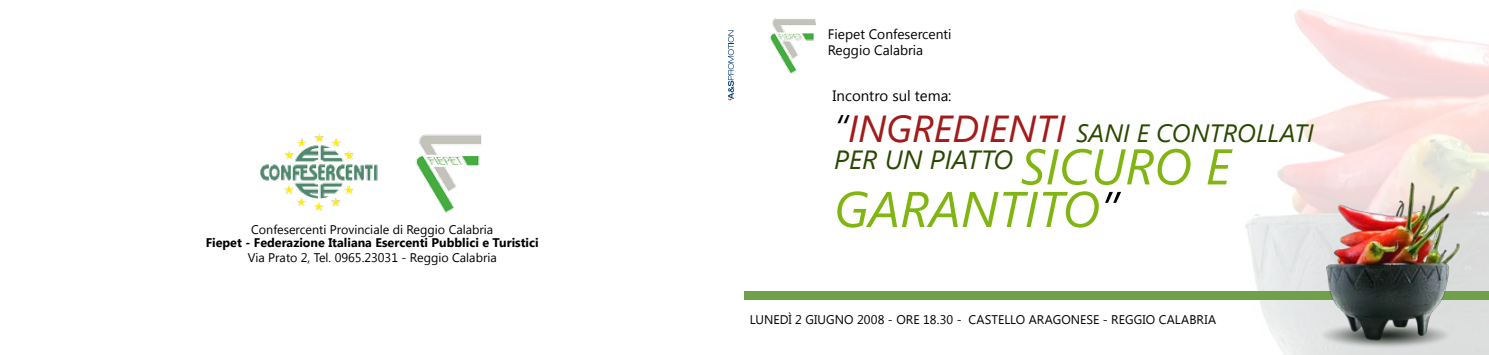
<style>
.page{position:relative;width:1489px;height:355px;background:#fff}
.page>*{position:absolute;margin:0;border:0;box-sizing:border-box;transform-origin:0 0}
.t1{font:italic 50px "Segoe UI";color:#81b512}
.t2{font:italic 26.25px "Segoe UI";color:#294901}
.t3{font:italic 25px "Segoe UI";color:#294901}
.t4{font:15px "Segoe UI";color:#000}
.t5{font:13.75px/16.5px "Segoe UI";color:#000}
.t6{font:12.5px "Segoe UI";color:#000}
.t7{font:700 12.5px "Segoe UI";color:#000}
.s1{font-size:37.5px;color:#000}
.s2{font-size:37.5px;color:#a21a19}
.s3{font-size:50px;color:#81b512}
.s4{color:#000}
</style>
<div class="page">
<img style="left:1104px;top:9px;width:384px;height:345px">
<div style="left:744px;top:291px;width:744px;height:8px;background:#70a04a"></div>
<img style="left:1291px;top:174px;width:197px;height:180px">
<img style="left:769px;top:18px;width:47px;height:56px">
<img style="left:416px;top:134px;width:66px;height:79px">
<img style="left:260px;top:133px;width:118px;height:78px">
<svg style="left:728px;top:30px;width:5px;height:70px"></svg>
<p class="t6" style="left:251px;top:220px;width:243px">Confesercenti Provinciale di Reggio Calabria</p>
<p class="t7" style="left:206px;top:234px;width:334px">Fiepet - Federazione Italiana Esercenti Pubblici e Turistici</p>
<p class="t6" style="left:248px;top:249px;width:250px">Via Prato 2, Tel. 0965.23031 - Reggio Calabria</p>
<p class="t5" style="left:827px;top:25px;width:125px">Fiepet Confesercenti<br>Reggio Calabria</p>
<p class="t4" style="left:832px;top:85px;width:120px">Incontro sul tema:</p>
<h3 class="t3" style="left:834px;top:115px;width:480px"><span class="s1">“</span><span class="s2">INGREDIENTI</span> SANI E CONTROLLATI</h3>
<h2 class="t2" style="left:834px;top:142px;width:398px">PER UN PIATTO <span class="s3">SICURO E</span></h2>
<h1 class="t1" style="left:834px;top:174px;width:286px">GARANTITO<span class="s4">”</span></h1>
<p class="t6" style="left:749px;top:311px;width:468px">Lunedì 2 Giugno 2008 - ore 18.30 - Castello Aragonese - Reggio Calabria</p>
</div>
